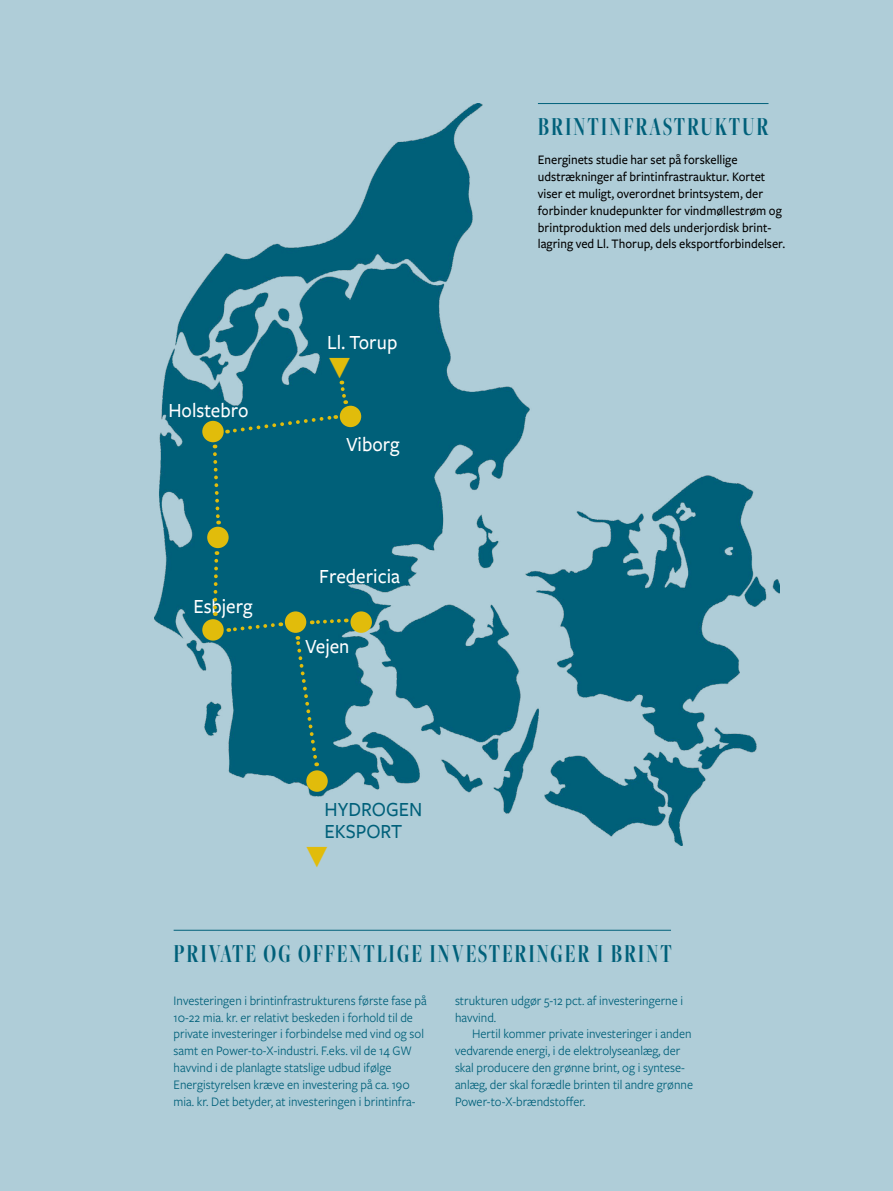
<style>
.page{position:relative;width:893px;height:1191px;background:#afcdd8}
.page>*{position:absolute;margin:0;border:0;box-sizing:border-box;transform-origin:0 0}
.t1{font:37.8px "Freight Text Pro";color:#e1bc0b;scale:.95 1}
.t2{font:600 27px "Freight Big Cmp Pro";letter-spacing:.08em;color:#00607a;scale:.9 1}
.t3{font:500 20.85px "Freight Sans Pro";color:#fff;scale:.95 1}
.t4{font:500 20.85px/21.1px "Freight Sans Pro";color:#00607a;scale:.95 1}
.t5{font:13.5px/16.8px "Freight Sans Pro";color:#00607a;scale:.95 1}
.t6{font:500 13.5px/16.8px "Freight Sans Pro";color:#000;scale:.95 1}
</style>
<div class="page">
<img style="left:155px;top:103px;width:624px;height:742px">
<div style="left:340px;top:406px;width:21px;height:21px;background:#e1bc0b;border-radius:50%"></div>
<div style="left:202px;top:421px;width:22px;height:21px;background:#e1bc0b;border-radius:50%"></div>
<div style="left:207px;top:527px;width:22px;height:21px;background:#e1bc0b;border-radius:50%"></div>
<div style="left:202px;top:619px;width:22px;height:21px;background:#e1bc0b;border-radius:50%"></div>
<div style="left:285px;top:611px;width:21px;height:22px;background:#e1bc0b;border-radius:50%"></div>
<div style="left:350px;top:611px;width:22px;height:22px;background:#e1bc0b;border-radius:50%"></div>
<div style="left:306px;top:770px;width:22px;height:22px;background:#e1bc0b;border-radius:50%"></div>
<svg style="left:338px;top:380px;width:11px;height:24px"></svg>
<svg style="left:227px;top:413px;width:109px;height:22px;background:#0e6671"></svg>
<svg style="left:211px;top:444px;width:11px;height:80px"></svg>
<svg style="left:211px;top:551px;width:9px;height:65px"></svg>
<svg style="left:228px;top:621px;width:53px;height:13px"></svg>
<svg style="left:311px;top:617px;width:36px;height:9px"></svg>
<svg style="left:294px;top:636px;width:25px;height:130px;background:#0e6572"></svg>
<svg style="left:457px;top:653px;width:3px;height:34px"></svg>
<hr style="left:174px;top:930px;width:497px;height:1px;background:#00607a">
<hr style="left:538px;top:103px;width:230px;height:1px;background:#00607a">
<h3 class="t3" style="left:168px;top:396px;width:86px">Holstebro</h3>
<h3 class="t3" style="left:193px;top:592px;width:64px">Esbjerg</h3>
<h3 class="t3" style="left:327px;top:328px;width:76px">Ll. Torup</h3>
<h1 class="t1" style="left:326px;top:343px;width:30px">G</h1>
<h3 class="t3" style="left:346px;top:430px;width:57px">Viborg</h3>
<h3 class="t3" style="left:319px;top:562px;width:86px">Fredericia</h3>
<h3 class="t3" style="left:305px;top:632px;width:48px">Vejen</h3>
<h3 class="t4" style="left:325px;top:798px;width:104px">HYDROGEN<br>EKSPORT</h3>
<h1 class="t1" style="left:304px;top:832px;width:30px">G</h1>
<h2 class="t2" style="left:538px;top:109px;width:258px">BRINTINFRASTRUKTUR</h2>
<p class="t6" style="left:538px;top:151px;width:262px">Energinets studie har set på forskellige udstrækninger af brintinfrastrauktur. Kortet viser et muligt, overordnet brintsystem, der forbinder knudepunkter for vindmøllestrøm og brintproduktion med dels underjordisk brint&shy;lagring ved Ll. Thorup, dels eksportforbindelser.</p>
<h2 class="t2" style="left:174px;top:935px;width:555px">PRIVATE OG OFFENTLIGE INVESTERINGER I BRINT</h2>
<p class="t5" style="left:455px;top:991px;width:242px">strukturen udgør 5-12 pct. af investeringerne i havvind.</p>
<p class="t5" style="left:455px;top:1025px;width:252px;text-indent:17px">Hertil kommer private investeringer i anden vedvarende energi, i de elektrolyseanlæg, der skal producere den grønne brint, og i syntese&shy;anlæg, der skal forædle brinten til andre grønne Power-to-X-brændstoffer.</p>
<p class="t5" style="left:174px;top:991px;width:268px">Investeringen i brintinfrastrukturens første fase på 10-22 mia. kr. er relativt beskeden i forhold til de private investeringer i forbindelse med vind og sol samt en Power-to-X-industri. F.eks. vil de 14 GW havvind i de planlagte statslige udbud ifølge Energistyrelsen kræve en investering på ca. 190 mia. kr. Det betyder, at investeringen i brintinfra-</p>
</div>
